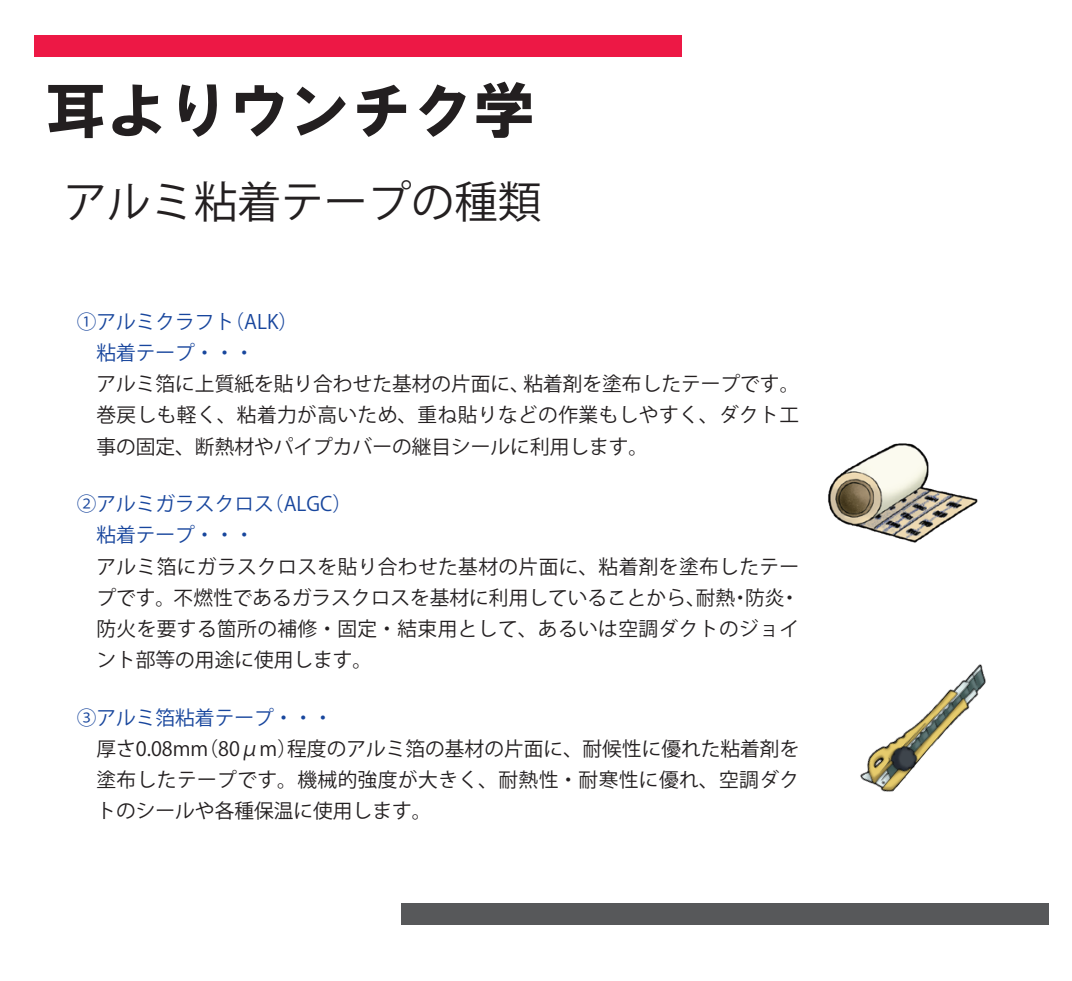
<style>
.page{position:relative;width:1072px;height:981px;background:#fff}
.page>*{position:absolute;margin:0;border:0;box-sizing:border-box;transform-origin:0 0}
.t1{font:61.25px "HGS Soei Kakugothic UB";color:#231f20}
.t2{font:43.4px "Koz Go Pr 6 N";color:#231f20}
.t3{font:19.78px/31.2px "Koz Go Pr 6 N";letter-spacing:.02em;color:#231f20;text-align:justify}
.t4{font:19.78px/31.2px "Koz Go Pr 6 N";color:#18469d}
</style>
<div class="page">
<div style="left:34px;top:36px;width:648px;height:21px;background:#ed1845"></div>
<div style="left:401px;top:903px;width:648px;height:21px;background:#57585a"></div>
<img style="left:828px;top:443px;width:150px;height:100px">
<img style="left:860px;top:664px;width:126px;height:128px">
<h1 class="t1" style="left:45px;top:80px;width:492px">耳よりウンチク学</h1>
<h2 class="t2" style="left:64px;top:178px;width:479px">アルミ粘着テープの種類</h2>
<p class="t4" style="left:96px;top:306px;width:203px;text-indent:-20px">①アルミクラフト（ALK）粘着テープ・・・</p>
<p class="t3" style="left:96px;top:369px;width:704px">アルミ箔に上質紙を貼り合わせた基材の片面に、粘着剤を塗布したテープです。巻戻しも軽く、粘着力が高いため、重ね貼りなどの作業もしやすく、ダクト工事の固定、断熱材やパイプカバーの継目シールに利用します。</p>
<p class="t4" style="left:96px;top:488px;width:257px;text-indent:-20px">②アルミガラスクロス（ALGC）粘着テープ・・・</p>
<p class="t3" style="left:96px;top:551px;width:704px">アルミ箔にガラスクロスを貼り合わせた基材の片面に、粘着剤を塗布したテープです。不燃性であるガラスクロスを基材に利用していることから、耐熱・防炎・防火を要する箇所の補修・固定・結束用として、あるいは空調ダクトのジョイント部等の用途に使用します。</p>
<p class="t4" style="left:77px;top:702px;width:258px">③アルミ箔粘着テープ・・・</p>
<p class="t3" style="left:96px;top:733px;width:704px">厚さ0.08mm（80μm）程度のアルミ箔の基材の片面に、耐候性に優れた粘着剤を塗布したテープです。機械的強度が大きく、耐熱性・耐寒性に優れ、空調ダクトのシールや各種保温に使用します。</p>
</div>
